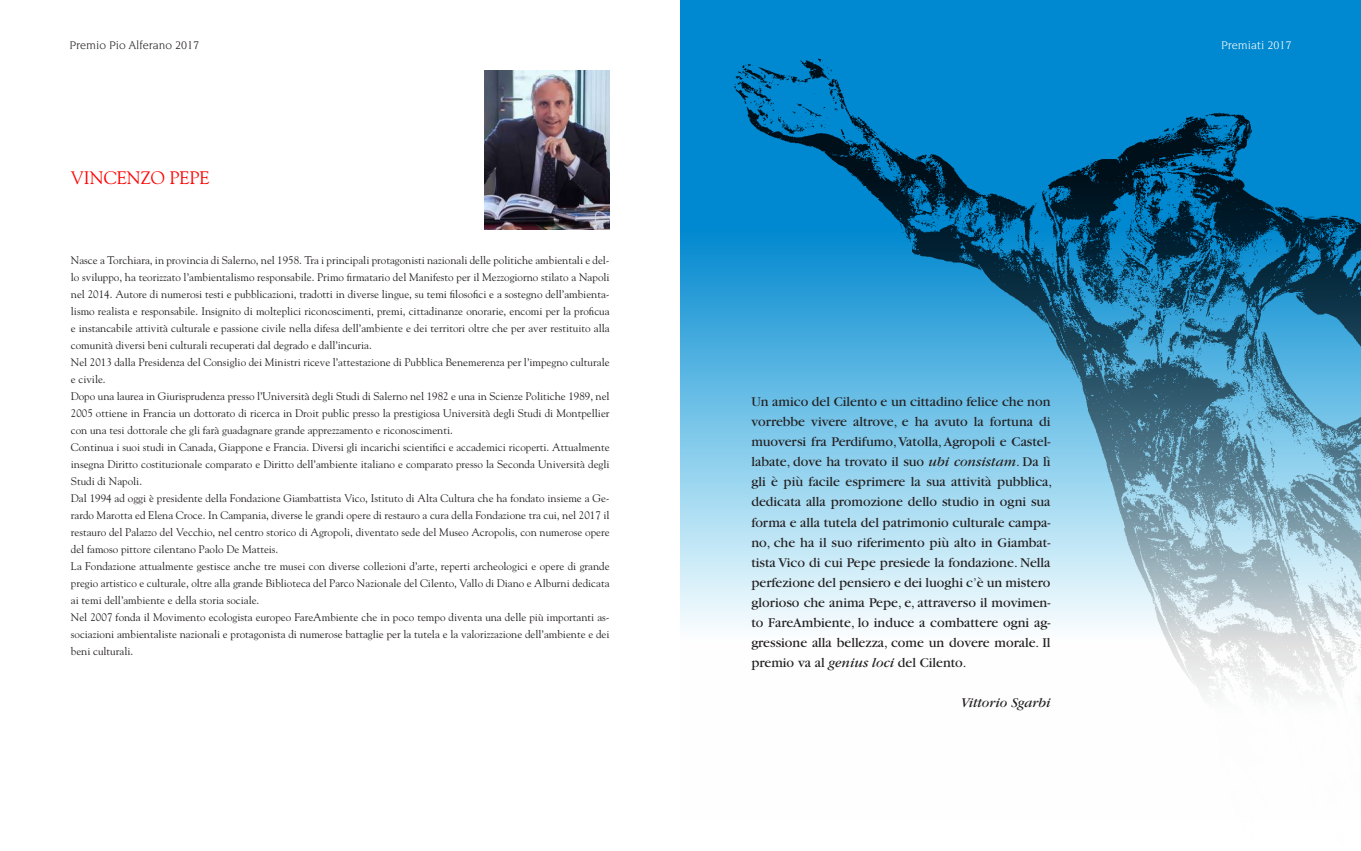
<style>
.page{position:relative;width:1361px;height:851px;background:#fff}
.page>*{position:absolute;margin:0;border:0;box-sizing:border-box;transform-origin:0 0}
.t1{font:18px "Goudy";color:#f00}
.t2{font:14px/20px "Garamond";color:#231f20}
.t3{font:italic 14px "Garamond";color:#231f20}
.t4{font:12px "Novarese";color:#231f20}
.t5{font:12px "Novarese";color:#fff}
.t6{font:11px/17px "Goudy";color:#231f20}
.s1{font-style:italic}
</style>
<div class="page">
<svg style="left:680px;top:0;width:681px;height:627px;background:#299dd8"></svg>
<img style="left:704px;top:20px;width:657px;height:675px">
<img style="left:484px;top:71px;width:125px;height:159px">
<p class="t4" style="left:69px;top:39px;width:131px">Premio Pio Alferano 2017</p>
<p class="t5" style="left:1221px;top:39px;width:72px">Premiati 2017</p>
<h1 class="t1" style="left:71px;top:167px;width:140px">VINCENZO PEPE</h1>
<p class="t6" style="left:71px;top:251px;width:540px">Nasce a Torchiara, in provincia di Salerno, nel 1958. Tra i principali protagonisti nazionali delle politiche ambientali e del&shy;lo sviluppo, ha teorizzato l’ambientalismo responsabile. Primo firmatario del Manifesto per il Mezzogiorno stilato a Napoli nel 2014. Autore di numerosi testi e pubblicazioni, tradotti in diverse lingue, su temi filosofici e a sostegno dell’ambienta&shy;lismo realista e responsabile. Insignito di molteplici riconoscimenti, premi, cittadinanze onorarie, encomi per la proficua e instancabile attività culturale e passione civile nella difesa dell’ambiente e dei territori oltre che per aver restituito alla comunità diversi beni culturali recuperati dal degrado e dall’incuria.<br>Nel 2013 dalla Presidenza del Consiglio dei Ministri riceve l’attestazione di Pubblica Benemerenza per l’impegno culturale e civile.<br>Dopo una laurea in Giurisprudenza presso l’Università degli Studi di Salerno nel 1982 e una in Scienze Politiche 1989, nel 2005 ottiene in Francia un dottorato di ricerca in Droit public presso la prestigiosa Università degli Studi di Montpellier con una tesi dottorale che gli farà guadagnare grande apprezzamento e riconoscimenti.<br>Continua i suoi studi in Canada, Giappone e Francia. Diversi gli incarichi scientifici e accademici ricoperti. Attualmente insegna Diritto costituzionale comparato e Diritto dell’ambiente italiano e comparato presso la Seconda Università degli Studi di Napoli.<br>Dal 1994 ad oggi è presidente della Fondazione Giambattista Vico, Istituto di Alta Cultura che ha fondato insieme a Ge&shy;rardo Marotta ed Elena Croce. In Campania, diverse le grandi opere di restauro a cura della Fondazione tra cui, nel 2017 il restauro del Palazzo del Vecchio, nel centro storico di Agropoli, diventato sede del Museo Acropolis, con numerose opere del famoso pittore cilentano Paolo De Matteis.<br>La Fondazione attualmente gestisce anche tre musei con diverse collezioni d’arte, reperti archeologici e opere di grande pregio artistico e culturale, oltre alla grande Biblioteca del Parco Nazionale del Cilento, Vallo di Diano e Alburni dedicata ai temi dell’ambiente e della storia sociale.<br>Nel 2007 fonda il Movimento ecologista europeo FareAmbiente che in poco tempo diventa una delle più importanti as&shy;sociazioni ambientaliste nazionali e protagonista di numerose battaglie per la tutela e la valorizzazione dell’ambiente e dei beni culturali.</p>
<p class="t2" style="left:751px;top:392px;width:302px">Un amico del Cilento e un cittadino felice che non vorrebbe vivere altrove, e ha avuto la fortuna di muoversi fra Perdifumo, Vatolla, Agropoli e Castel&shy;labate, dove ha trovato il suo <span class="s1">ubi consistam</span>. Da lì gli è più facile esprimere la sua attività pubblica, dedicata alla promozione dello studio in ogni sua forma e alla tutela del patrimonio culturale campa&shy;no, che ha il suo riferimento più alto in Giambat&shy;tista Vico di cui Pepe presiede la fondazione. Nella perfezione del pensiero e dei luoghi c’è un mistero glorioso che anima Pepe, e, attraverso il movimen&shy;to FareAmbiente, lo induce a combattere ogni ag&shy;gressione alla bellezza, come un dovere morale. Il premio va al <span class="s1">genius loci</span> del Cilento.</p>
<p class="t3" style="left:960px;top:695px;width:91px">Vittorio Sgarbi</p>
</div>
